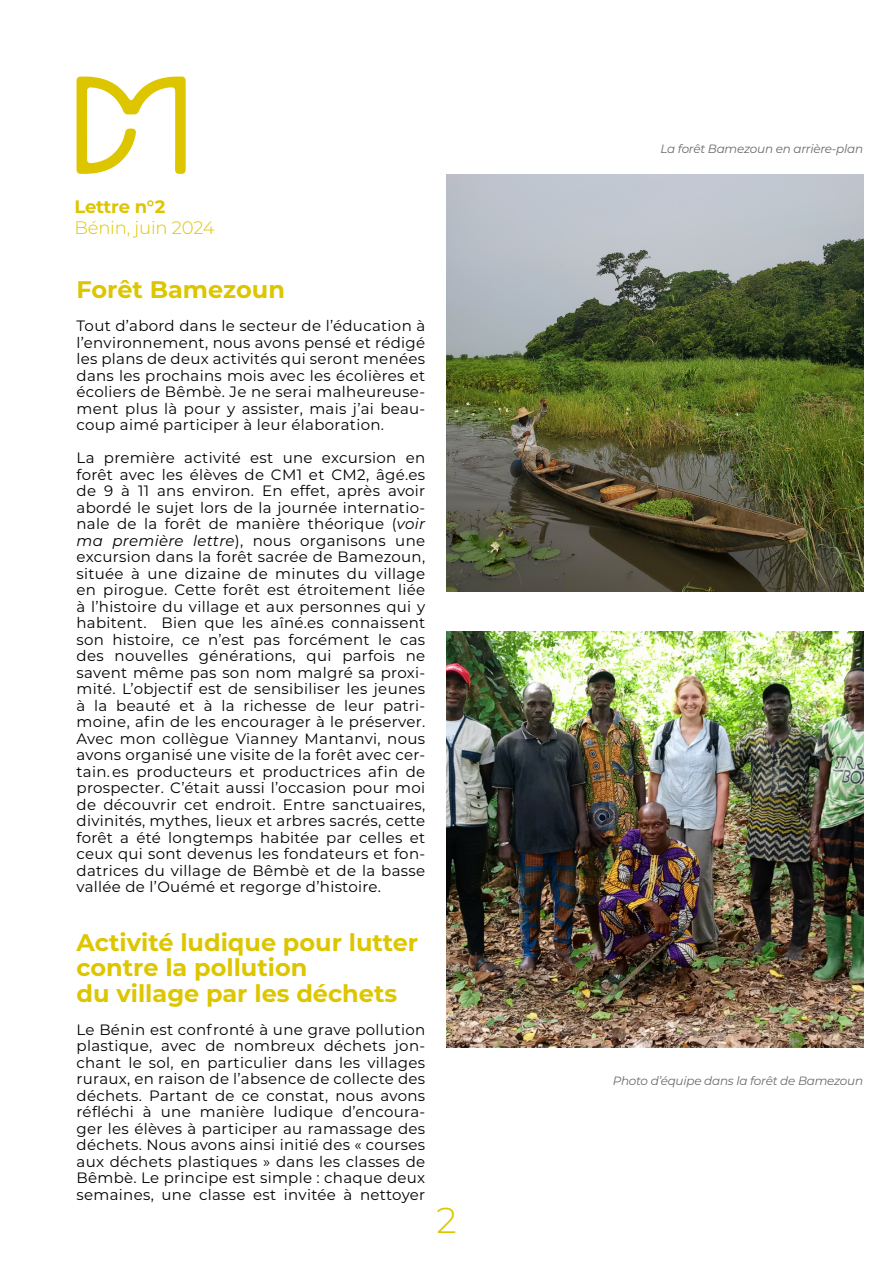
<style>
.page{position:relative;width:893px;height:1263px;background:#fff}
.page>*{position:absolute;margin:0;border:0;box-sizing:border-box;transform-origin:0 0}
.t1{font:300 36px "Montserrat";color:#ddc600}
.t2{font:700 24px/25.5px "Montserrat";color:#ddc600}
.t3{font:300 18px "Montserrat";letter-spacing:-.01em;color:#ddc600}
.t4{font:700 18px "Montserrat";letter-spacing:-.015em;color:#ddc600}
.t5{font:15px/16.5px "Montserrat";letter-spacing:.02em;color:#000;text-align:justify}
.t6{font:italic 12px "Montserrat";letter-spacing:-.02em;color:#6b6b6a}
.s1{font-style:italic}
</style>
<div class="page">
<img style="left:446px;top:175px;width:417px;height:417px">
<img style="left:446px;top:631px;width:417px;height:417px">
<svg style="left:77px;top:77px;width:109px;height:97px"></svg>
<p class="t4" style="left:74px;top:193px;width:92px">Lettre n°2</p>
<p class="t3" style="left:74px;top:215px;width:142px">Bénin, juin 2024</p>
<h2 class="t2" style="left:77px;top:276px;width:210px">Forêt Bamezoun</h2>
<p class="t5" style="left:77px;top:317px;width:350px">Tout d’abord dans le secteur de l’éducation à l’environnement, nous avons pensé et rédigé les plans de deux activités qui seront menées dans les prochains mois avec les écolières et écoliers de Bêmbè. Je ne serai malheureuse&shy;ment plus là pour y assister, mais j’ai beau&shy;coup aimé participer à leur élaboration.</p>
<p class="t5" style="left:77px;top:449px;width:350px">La première activité est une excursion en forêt avec les élèves de CM1 et CM2, âgé.es de 9 à 11 ans environ. En effet, après avoir abordé le sujet lors de la journée internatio&shy;nale de la forêt de manière théorique (<span class="s1">voir ma première lettre</span>), nous organisons une excursion dans la forêt sacrée de Bamezoun, située à une dizaine de minutes du village en pirogue. Cette forêt est étroitement liée à l’histoire du village et aux personnes qui y habitent. Bien que les aîné.es connaissent son histoire, ce n’est pas forcément le cas des nouvelles générations, qui parfois ne savent même pas son nom malgré sa proxi&shy;mité. L’objectif est de sensibiliser les jeunes à la beauté et à la richesse de leur patri&shy;moine, afin de les encourager à le préserver.<br>Avec mon collègue Vianney Mantanvi, nous avons organisé une visite de la forêt avec cer&shy;tain. es producteurs et productrices afin de prospecter. C’était aussi l’occasion pour moi de découvrir cet endroit. Entre sanctuaires, divinités, mythes, lieux et arbres sacrés, cette forêt a été longtemps habitée par celles et ceux qui sont devenus les fondateurs et fon&shy;datrices du village de Bêmbè et de la basse vallée de l’Ouémé et regorge d’histoire.</p>
<h2 class="t2" style="left:77px;top:928px;width:343px">Activité ludique pour lutter contre la pollution<br>du village par les déchets</h2>
<p class="t5" style="left:77px;top:1020px;width:350px">Le Bénin est confronté à une grave pollution plastique, avec de nombreux déchets jon&shy;chant le sol, en particulier dans les villages ruraux, en raison de l’absence de collecte des déchets. Partant de ce constat, nous avons réfléchi à une manière ludique d’encoura&shy;ger les élèves à participer au ramassage des déchets. Nous avons ainsi initié des « courses aux déchets plastiques » dans les classes de Bêmbè. Le principe est simple : chaque deux semaines, une classe est invitée à nettoyer</p>
<h1 class="t1" style="left:436px;top:1196px;width:22px">2</h1>
<p class="t6" style="left:660px;top:141px;width:204px">La forêt Bamezoun en arrière-plan</p>
<p class="t6" style="left:613px;top:1072px;width:252px">Photo d’équipe dans la forêt de Bamezoun</p>
</div>
